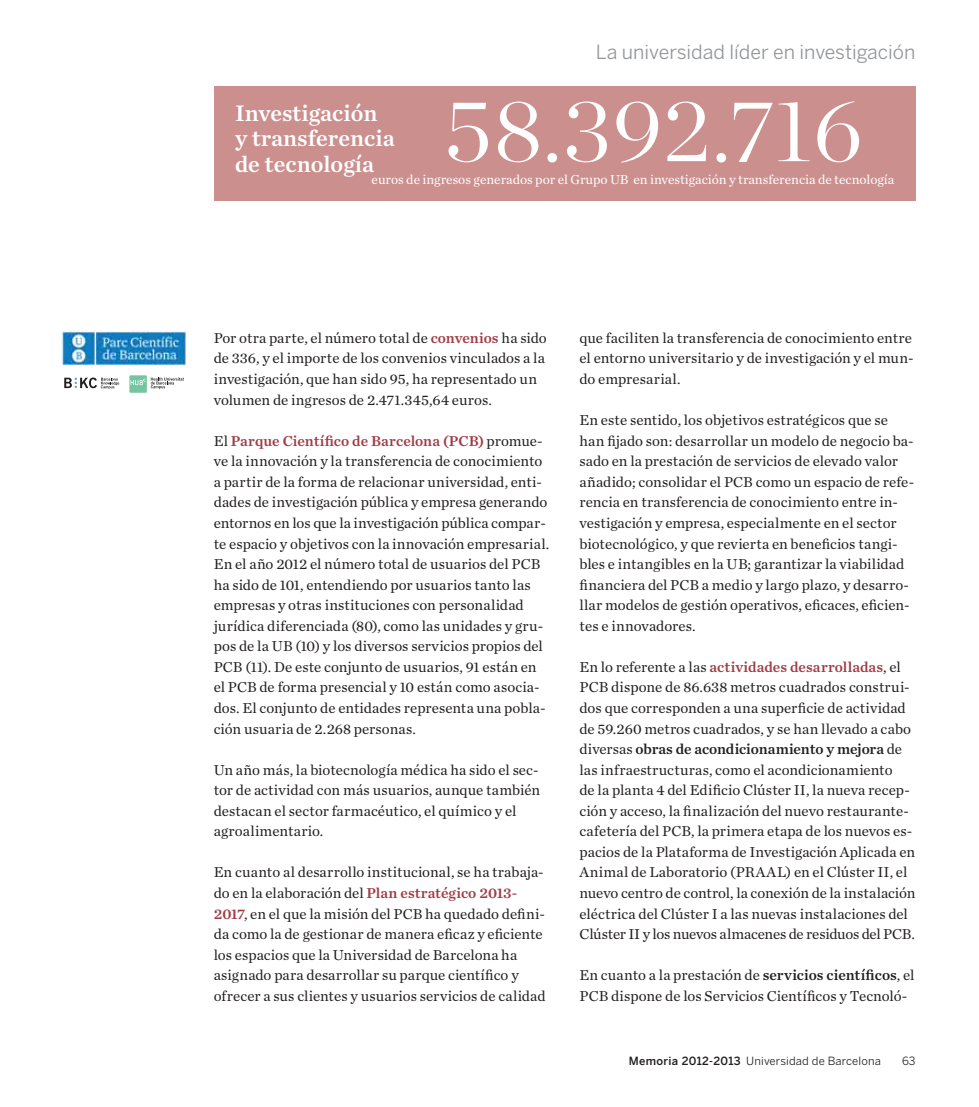
<style>
.page{position:relative;width:979px;height:1107px;background:#fff}
.page>*{position:absolute;margin:0;border:0;box-sizing:border-box;transform-origin:0 0}
.t1{font:300 88.35px "Chronicle Display";letter-spacing:.02em;color:#fff}
.t2{font:23.4px/25px "Chronicle Text G1 Semi";color:#fff}
.t3{font:19.5px "Benton Sans";color:#939598}
.t4{font:15px/20.5px "Chronicle Text G1";color:#231f20}
.t5{font:15px "Chronicle Text G2 Semi";letter-spacing:.005em;color:#a13d47}
.t6{font:15px "Chronicle Text G1 Semi";letter-spacing:-.01em;color:#231f20}
.t7{font:13.5px "Chronicle Text G1";letter-spacing:-.005em;color:#fff}
.t8{font:11.25px "Benton Sans";letter-spacing:.015em;color:#231f20}
.s1{font-family:"Chronicle Text G2 Semi";color:#a13d47}
.s2{font-family:"Chronicle Text G1";color:#231f20}
.s3{font-family:"Chronicle Text G1"}
.s4{font-family:"Chronicle Text G1 Semi"}
.s5{font-weight:500}
</style>
<div class="page">
<div style="left:214px;top:86px;width:701px;height:114px;background:#cb908e"></div>
<img style="left:62px;top:330px;width:124px;height:35px">
<svg style="left:64px;top:377px;width:55px;height:12px"></svg>
<div style="left:129px;top:375px;width:18px;height:18px;background:#73c6a1"></div>
<svg style="left:131px;top:377px;width:53px;height:12px"></svg>
<h3 class="t3" style="left:596px;top:43px;width:321px">La universidad líder en investigación</h3>
<h1 class="t1" style="left:444px;top:90px;width:420px">58.392.716</h1>
<h2 class="t2" style="left:235px;top:103px;width:161px">Investigación y transferencia de tecnología</h2>
<p class="t7" style="left:371px;top:174px;width:524px">euros de ingresos generados por el Grupo UB en investigación y transferencia de tecnología</p>
<p class="t4" style="left:214px;top:329px;width:335px">Por otra parte, el número total de <span class="s1">convenios</span> ha sido de 336, y el importe de los convenios vinculados a la investigación, que han sido 95, ha representado un volumen de ingresos de 2.471.345,64 euros.</p>
<p class="t5" style="left:214px;top:435px;width:330px"><span class="s2">El</span> Parque Científico de Barcelona (PCB) <span class="s2">promue-</span></p>
<p class="t4" style="left:214px;top:452px;width:337px">ve la innovación y la transferencia de conocimiento a partir de la forma de relacionar universidad, enti&shy;dades de investigación pública y empresa generando entornos en los que la investigación pública compar&shy;te espacio y objetivos con la innovación empresarial.<br>En el año 2012 el número total de usuarios del PCB ha sido de 101, entendiendo por usuarios tanto las empresas y otras instituciones con personalidad jurídica diferenciada (80), como las unidades y gru&shy;pos de la UB (10) y los diversos servicios propios del PCB (11). De este conjunto de usuarios, 91 están en el PCB de forma presencial y 10 están como asocia&shy;dos. El conjunto de entidades representa una pobla&shy;ción usuaria de 2.268 personas.</p>
<p class="t4" style="left:214px;top:761px;width:328px">Un año más, la biotecnología médica ha sido el sec&shy;tor de actividad con más usuarios, aunque también destacan el sector farmacéutico, el químico y el agroalimentario.</p>
<p class="t4" style="left:214px;top:863px;width:333px">En cuanto al desarrollo institucional, se ha trabaja&shy;do en la elaboración del <span class="s1">Plan estratégico 2013- 2017</span>, en el que la misión del PCB ha quedado defini&shy;da como la de gestionar de manera eficaz y eficiente los espacios que la Universidad de Barcelona ha asignado para desarrollar su parque científico y ofrecer a sus clientes y usuarios servicios de calidad</p>
<p class="t4" style="left:579px;top:329px;width:335px;text-align:justify">que faciliten la transferencia de conocimiento entre el entorno universitario y de investigación y el mun&shy;do empresarial.</p>
<p class="t4" style="left:579px;top:411px;width:336px">En este sentido, los objetivos estratégicos que se han fijado son: desarrollar un modelo de negocio ba&shy;sado en la prestación de servicios de elevado valor añadido; consolidar el PCB como un espacio de refe&shy;rencia en transferencia de conocimiento entre in&shy;vestigación y empresa, especialmente en el sector biotecnológico, y que revierta en beneficios tangi&shy;bles e intangibles en la UB; garantizar la viabilidad financiera del PCB a medio y largo plazo, y desarro&shy;llar modelos de gestión operativos, eficaces, eficien&shy;tes e innovadores.</p>
<p class="t5" style="left:579px;top:661px;width:323px"><span class="s2">En lo referente a las</span> actividades desarrolladas<span class="s2">, el</span></p>
<p class="t4" style="left:579px;top:678px;width:333px">PCB dispone de 86.638 metros cuadrados construi&shy;dos que corresponden a una superficie de actividad de 59.260 metros cuadrados, y se han llevado a cabo</p>
<p class="t6" style="left:579px;top:743px;width:324px"><span class="s3">diversas</span> obras de acondicionamiento y mejora <span class="s3">de</span></p>
<p class="t4" style="left:579px;top:761px;width:337px">las infraestructuras, como el acondicionamiento<br>de la planta 4 del Edificio Clúster II, la nueva recep&shy;ción y acceso, la finalización del nuevo restaurante&shy;cafetería del PCB, la primera etapa de los nuevos es&shy;pacios de la Plataforma de Investigación Aplicada en Animal de Laboratorio (PRAAL) en el Clúster II, el nuevo centro de control, la conexión de la instalación eléctrica del Clúster I a las nuevas instalaciones del Clúster II y los nuevos almacenes de residuos del PCB.</p>
<p class="t4" style="left:579px;top:966px;width:336px">En cuanto a la prestación de <span class="s4">servicios científicos</span>, el<br>PCB dispone de los Servicios Científicos y Tecnoló-</p>
<p class="t8" style="left:629px;top:1055px;width:254px"><span class="s5">Memoria 2012-2013</span> Universidad de Barcelona</p>
<p class="t8" style="left:902px;top:1055px;width:15px">63</p>
</div>
